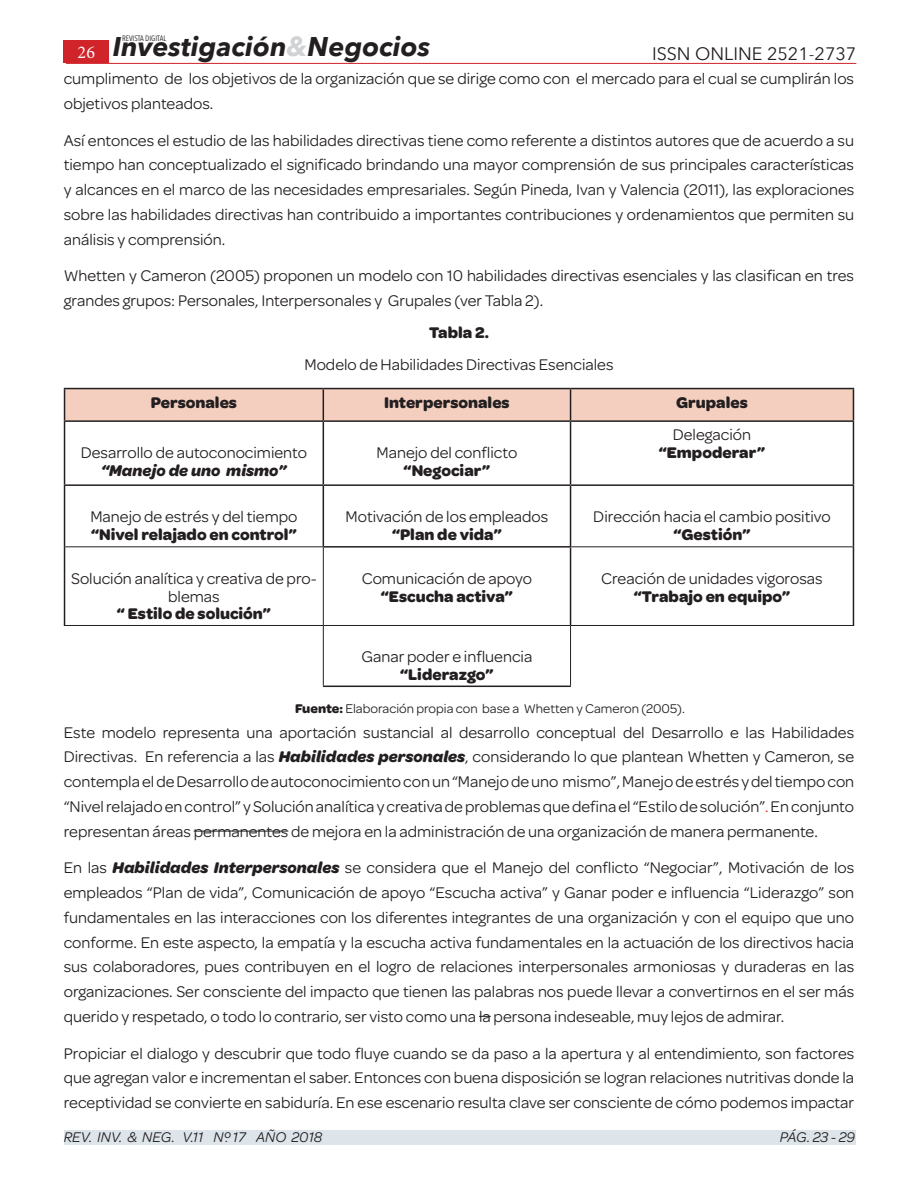
<style>
.page{position:relative;width:918px;height:1188px;background:#fff}
.page>*{position:absolute;margin:0;border:0;box-sizing:border-box;transform-origin:0 0}
.t1{font:italic 700 27px "Avenir Next";color:#231f20}
.t2{font:18px "Avenir Next";color:#231f20}
.t3{font:18px "Minion Pro";color:#fff}
.t4{font:16.5px/24.8px "Omnes";color:#231f20;text-align:justify}
.t5{font:700 16.5px "Omnes";color:#231f20}
.t6{font:italic 700 16.5px "Omnes";color:#231f20}
.t7{font:italic 15px "Omnes";color:#231f20}
.t8{font:13.5px "Omnes";color:#231f20}
.t9{font:7.8px "Avenir Next Condensed";color:#231f20}
.s1{color:#d1d2d4}
.s2{font-weight:700}
.s3{font-weight:700;font-style:italic}
.s4{color:#ee2f2c}
</style>
<div class="page">
<hr style="left:66px;top:63px;width:790px;height:1px;background:#d1232a">
<div style="left:64px;top:41px;width:45px;height:22px;background:#d1232a"></div>
<div style="left:64px;top:1130px;width:791px;height:15px;background:#dee5ea"></div>
<div style="left:65px;top:389px;width:788px;height:31px;background:#f4cfc0"></div>
<hr style="left:64px;top:388px;width:259px;height:1px;background:#231f20">
<hr style="left:64px;top:389px;width:1px;height:31px;background:#231f20">
<hr style="left:323px;top:388px;width:248px;height:1px;background:#231f20">
<hr style="left:323px;top:389px;width:1px;height:31px;background:#231f20">
<hr style="left:571px;top:388px;width:283px;height:1px;background:#231f20">
<hr style="left:570px;top:389px;width:1px;height:31px;background:#231f20">
<hr style="left:853px;top:389px;width:1px;height:31px;background:#231f20">
<hr style="left:64px;top:420px;width:259px;height:2px;background:#231f20">
<hr style="left:64px;top:422px;width:1px;height:62px;background:#231f20">
<hr style="left:323px;top:420px;width:248px;height:2px;background:#231f20">
<hr style="left:323px;top:422px;width:1px;height:62px;background:#231f20">
<hr style="left:571px;top:420px;width:283px;height:2px;background:#231f20">
<hr style="left:570px;top:422px;width:1px;height:62px;background:#231f20">
<hr style="left:853px;top:422px;width:1px;height:62px;background:#231f20">
<hr style="left:64px;top:484px;width:259px;height:2px;background:#231f20">
<hr style="left:64px;top:486px;width:1px;height:61px;background:#231f20">
<hr style="left:323px;top:484px;width:248px;height:2px;background:#231f20">
<hr style="left:323px;top:486px;width:1px;height:60px;background:#231f20">
<hr style="left:571px;top:484px;width:283px;height:2px;background:#231f20">
<hr style="left:570px;top:486px;width:1px;height:60px;background:#231f20">
<hr style="left:853px;top:486px;width:1px;height:61px;background:#231f20">
<hr style="left:64px;top:547px;width:1px;height:78px;background:#231f20">
<hr style="left:324px;top:546px;width:247px;height:2px;background:#231f20">
<hr style="left:570px;top:548px;width:1px;height:77px;background:#231f20">
<hr style="left:853px;top:547px;width:1px;height:78px;background:#231f20">
<hr style="left:323px;top:686px;width:248px;height:1px;background:#231f20">
<hr style="left:65px;top:546px;width:259px;height:1px;background:#231f20">
<hr style="left:571px;top:546px;width:282px;height:1px;background:#231f20">
<hr style="left:323px;top:547px;width:1px;height:78px;background:#231f20">
<hr style="left:323px;top:625px;width:248px;height:1px;background:#231f20">
<hr style="left:64px;top:625px;width:259px;height:1px;background:#231f20">
<hr style="left:571px;top:625px;width:283px;height:1px;background:#231f20">
<hr style="left:323px;top:626px;width:1px;height:60px;background:#231f20">
<hr style="left:570px;top:626px;width:1px;height:60px;background:#231f20">
<hr style="left:194px;top:831px;width:94px;height:1px;background:#231f20">
<svg style="left:479px;top:1016px;width:12px;height:1px"></svg>
<p class="t9" style="left:122px;top:31px;width:46px">REVISTA DIGITAL</p>
<h1 class="t1" style="left:113px;top:23px;width:319px">Investigación<span class="s1">&amp;</span>Negocios</h1>
<p class="t3" style="left:78px;top:41px;width:19px">26</p>
<p class="t2" style="left:652px;top:39px;width:206px">ISSN ONLINE 2521-2737</p>
<p class="t4" style="left:64px;top:65px;width:792px">cumplimento de los objetivos de la organización que se dirige como con el mercado para el cual se cumplirán los objetivos planteados.</p>
<p class="t4" style="left:64px;top:127px;width:792px">Así entonces el estudio de las habilidades directivas tiene como referente a distintos autores que de acuerdo a su tiempo han conceptualizado el significado brindando una mayor comprensión de sus principales características y alcances en el marco de las necesidades empresariales. Según Pineda, Ivan y Valencia (2011), las exploraciones sobre las habilidades directivas han contribuido a importantes contribuciones y ordenamientos que permiten su análisis y comprensión.</p>
<p class="t4" style="left:64px;top:263px;width:792px">Whetten y Cameron (2005) proponen un modelo con 10 habilidades directivas esenciales y las clasifican en tres grandes grupos: Personales, Interpersonales y Grupales (ver Tabla 2).</p>
<p class="t5" style="left:429px;top:320px;width:61px">Tabla 2.</p>
<p class="t4" style="left:304px;top:351px;width:311px">Modelo de Habilidades Directivas Esenciales</p>
<p class="t5" style="left:151px;top:390px;width:88px">Personales</p>
<p class="t5" style="left:384px;top:390px;width:127px">Interpersonales</p>
<p class="t5" style="left:676px;top:390px;width:73px">Grupales</p>
<p class="t4" style="left:81px;top:439px;width:228px">Desarrollo de autoconocimiento</p>
<p class="t6" style="left:101px;top:458px;width:187px">“Manejo de uno mismo”</p>
<p class="t4" style="left:673px;top:422px;width:80px">Delegación</p>
<p class="t5" style="left:659px;top:440px;width:108px">“Empoderar”</p>
<p class="t4" style="left:377px;top:439px;width:142px">Manejo del conflicto</p>
<p class="t5" style="left:404px;top:458px;width:88px">“Negociar”</p>
<p class="t4" style="left:90px;top:503px;width:209px">Manejo de estrés y del tiempo</p>
<p class="t5" style="left:91px;top:522px;width:207px">“Nivel relajado en control”</p>
<p class="t4" style="left:71px;top:568px;width:247px;line-height:17.9px;text-align:center">Solución analítica y creativa de pro&shy;blemas</p>
<p class="t5" style="left:117px;top:602px;width:156px">“ Estilo de solución”</p>
<p class="t4" style="left:346px;top:503px;width:204px">Motivación de los empleados</p>
<p class="t5" style="left:392px;top:522px;width:111px">“Plan de vida”</p>
<p class="t4" style="left:362px;top:565px;width:172px">Comunicación de apoyo</p>
<p class="t5" style="left:381px;top:584px;width:134px">“Escucha activa”</p>
<p class="t4" style="left:593px;top:503px;width:239px">Dirección hacia el cambio positivo</p>
<p class="t5" style="left:673px;top:522px;width:79px">“Gestión”</p>
<p class="t4" style="left:601px;top:565px;width:223px">Creación de unidades vigorosas</p>
<p class="t5" style="left:634px;top:584px;width:158px">“Trabajo en equipo”</p>
<p class="t4" style="left:362px;top:644px;width:172px">Ganar poder e influencia</p>
<p class="t5" style="left:400px;top:663px;width:95px">“Liderazgo”</p>
<p class="t8" style="left:295px;top:699px;width:391px"><span class="s2">Fuente:</span> Elaboración propia con base a Whetten y Cameron (2005).</p>
<p class="t4" style="left:64px;top:719px;width:792px">Este modelo representa una aportación sustancial al desarrollo conceptual del Desarrollo e las Habilidades Directivas. En referencia a las <span class="s3">Habilidades personales</span>, considerando lo que plantean Whetten y Cameron, se contempla el de Desarrollo de autoconocimiento con un “Manejo de uno mismo”, Manejo de estrés y del tiempo con “Nivel relajado en control” y Solución analítica y creativa de problemas que defina el “Estilo de solución”<span class="s4">.</span> En conjunto representan áreas permanentes de mejora en la administración de una organización de manera permanente.</p>
<p class="t4" style="left:64px;top:855px;width:792px">En las <span class="s3">Habilidades Interpersonales</span> se considera que el Manejo del conflicto “Negociar”, Motivación de los empleados “Plan de vida”, Comunicación de apoyo “Escucha activa” y Ganar poder e influencia “Liderazgo” son fundamentales en las interacciones con los diferentes integrantes de una organización y con el equipo que uno conforme. En este aspecto, la empatía y la escucha activa fundamentales en la actuación de los directivos hacia sus colaboradores, pues contribuyen en el logro de relaciones interpersonales armoniosas y duraderas en las organizaciones. Ser consciente del impacto que tienen las palabras nos puede llevar a convertirnos en el ser más querido y respetado, o todo lo contrario, ser visto como una la persona indeseable, muy lejos de admirar.</p>
<p class="t4" style="left:64px;top:1040px;width:792px">Propiciar el dialogo y descubrir que todo fluye cuando se da paso a la apertura y al entendimiento, son factores que agregan valor e incrementan el saber. Entonces con buena disposición se logran relaciones nutritivas donde la receptividad se convierte en sabiduría. En ese escenario resulta clave ser consciente de cómo podemos impactar</p>
<p class="t7" style="left:780px;top:1127px;width:77px">PÁG. 23 - 29</p>
<p class="t7" style="left:64px;top:1127px;width:260px">REV. INV. &amp; NEG. V.11 Nº 17 AÑO 2018</p>
</div>
